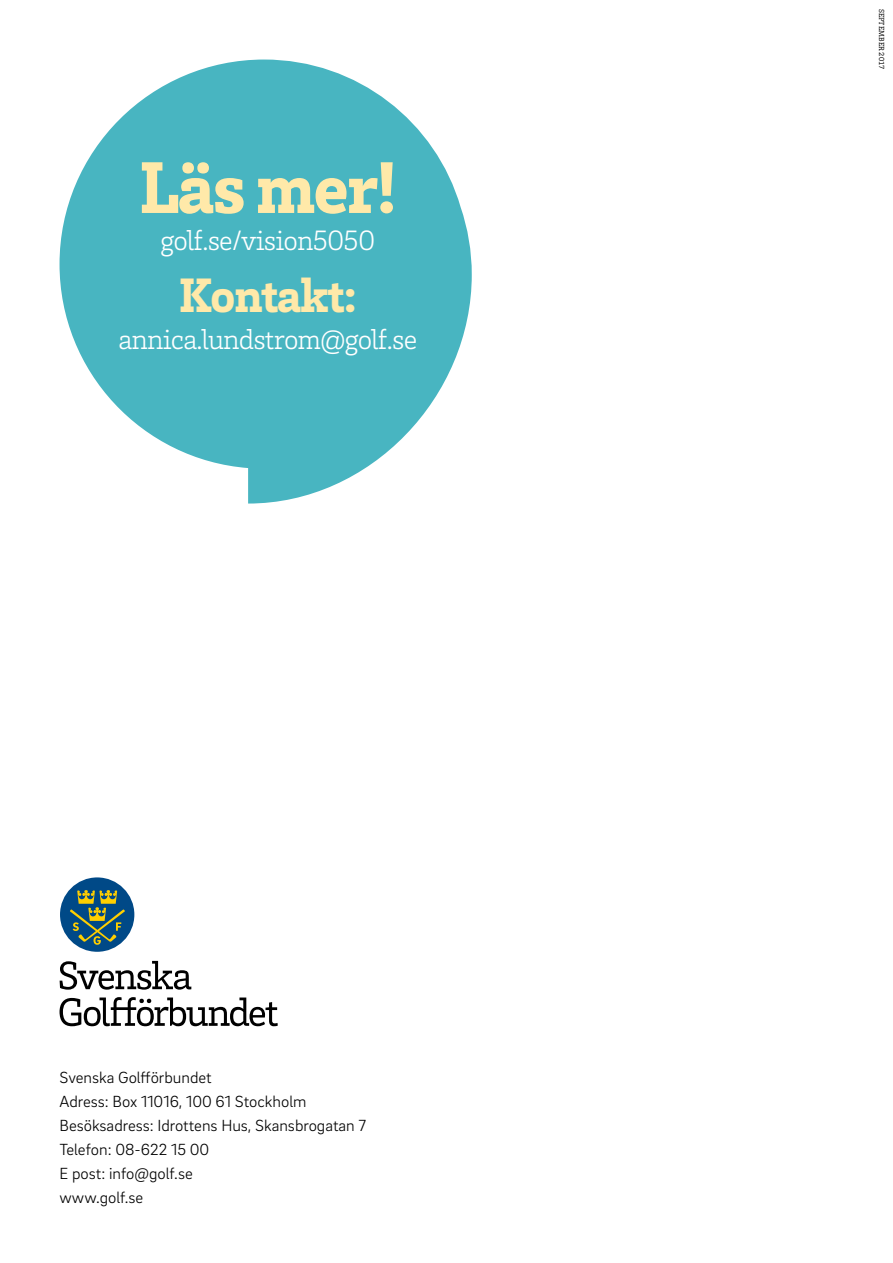
<style>
.page{position:relative;width:893px;height:1263px;background:#fff}
.page>*{position:absolute;margin:0;border:0;box-sizing:border-box;transform-origin:0 0}
.t1{font:900 75px "Brix Slab";letter-spacing:-.025em;color:#ffe9a9}
.t2{font:900 49.5px "Brix Slab";letter-spacing:-.025em;color:#ffe9a9}
.t3{font:300 28.65px "Brix Slab";letter-spacing:-.03em;color:#fff}
.t4{font:300 16.5px/24px "Brix Sans";color:#000}
.t5{font:7.5px "Brix Slab";letter-spacing:.01em;color:#000}
</style>
<div class="page">
<svg style="left:60px;top:961px;width:131px;height:29px"></svg>
<svg style="left:60px;top:997px;width:218px;height:29px"></svg>
<div style="left:60px;top:877px;width:74px;height:75px;background:#004987;border-radius:50%"></div>
<svg style="left:69px;top:890px;width:56px;height:55px"></svg>
<svg style="left:60px;top:60px;width:412px;height:443px;fill:#48b5c1"></svg>
<h1 class="t1" style="left:139px;top:138px;width:259px">Läs mer!</h1>
<h3 class="t3" style="left:160px;top:222px;width:216px">golf.se/vision5050</h3>
<h2 class="t2" style="left:179px;top:263px;width:179px">Kontakt:</h2>
<h3 class="t3" style="left:118px;top:321px;width:300px">annica.lundstrom@golf.se</h3>
<p class="t4" style="left:60px;top:1065px;width:308px">Svenska Golfförbundet<br>Adress: Box 11016, 100 61 Stockholm<br>Besöksadress: Idrottens Hus, Skansbrogatan 7<br>Telefon: 08-622 15 00<br>E post: info@golf.se<br>www.golf.se</p>
<p class="t5" style="left:886px;top:9px;width:62px;rotate:90deg">SEPTEMBER 2017</p>
</div>
